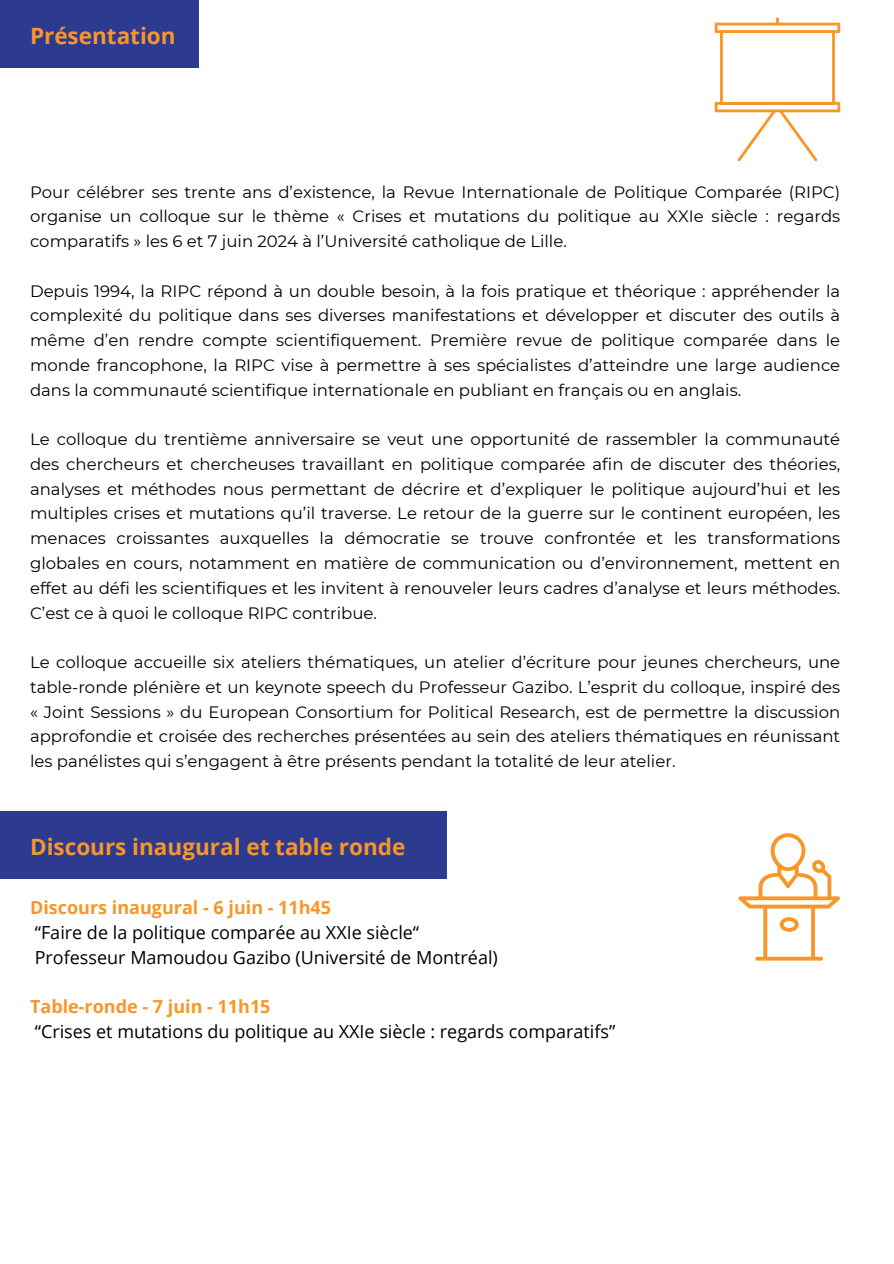
<style>
.page{position:relative;width:894px;height:1264px;background:#fff}
.page>*{position:absolute;margin:0;border:0;box-sizing:border-box;transform-origin:0 0}
.t1{font:700 22.5px "Open Sans";color:#f89627}
.t2{font:18px "Open Sans";color:#000}
.t3{font:700 18px "Open Sans";color:#f89627}
.t4{font:16.5px/24.8px "Montserrat";color:#000;text-align:justify}
</style>
<div class="page">
<div style="left:0;top:0;width:198px;height:67px;background:#2c3a90"></div>
<div style="left:0;top:811px;width:446px;height:68px;background:#2c3a90"></div>
<svg style="left:714px;top:17px;width:126px;height:144px"></svg>
<svg style="left:738px;top:833px;width:101px;height:127px"></svg>
<p class="t1" style="left:30px;top:20px;width:147px">Présentation</p>
<h1 class="t4" style="left:30px;top:179px;width:811px">Pour célébrer ses trente ans d’existence, la Revue Internationale de Politique Comparée (RIPC) organise un colloque sur le thème « Crises et mutations du politique au XXIe siècle : regards comparatifs » les 6 et 7 juin 2024 à l’Université catholique de Lille.</h1>
<p class="t4" style="left:30px;top:278px;width:811px">Depuis 1994, la RIPC répond à un double besoin, à la fois pratique et théorique : appréhender la complexité du politique dans ses diverses manifestations et développer et discuter des outils à même d’en rendre compte scientifiquement. Première revue de politique comparée dans le monde francophone, la RIPC vise à permettre à ses spécialistes d’atteindre une large audience dans la communauté scientifique internationale en publiant en français ou en anglais.</p>
<p class="t4" style="left:30px;top:427px;width:811px">Le colloque du trentième anniversaire se veut une opportunité de rassembler la communauté des chercheurs et chercheuses travaillant en politique comparée afin de discuter des théories, analyses et méthodes nous permettant de décrire et d’expliquer le politique aujourd’hui et les multiples crises et mutations qu’il traverse. Le retour de la guerre sur le continent européen, les menaces croissantes auxquelles la démocratie se trouve confrontée et les transformations globales en cours, notamment en matière de communication ou d’environnement, mettent en effet au défi les scientifiques et les invitent à renouveler leurs cadres d’analyse et leurs méthodes.<br>C’est ce à quoi le colloque RIPC contribue.</p>
<p class="t4" style="left:30px;top:649px;width:811px">Le colloque accueille six ateliers thématiques, un atelier d’écriture pour jeunes chercheurs, une table-ronde plénière et un keynote speech du Professeur Gazibo. L’esprit du colloque, inspiré des « Joint Sessions » du European Consortium for Political Research, est de permettre la discussion approfondie et croisée des recherches présentées au sein des ateliers thématiques en réunissant les panélistes qui s’engagent à être présents pendant la totalité de leur atelier.</p>
<p class="t1" style="left:30px;top:831px;width:377px">Discours inaugural et table ronde</p>
<h1 class="t3" style="left:30px;top:895px;width:302px">Discours inaugural - 6 juin - 11h45</h1>
<p class="t2" style="left:35px;top:919px;width:386px">“Faire de la politique comparée au XXIe siècle“</p>
<p class="t2" style="left:35px;top:944px;width:464px">Professeur Mamoudou Gazibo (Université de Montréal)</p>
<p class="t3" style="left:30px;top:994px;width:242px">Table-ronde - 7 juin - 11h15</p>
<p class="t2" style="left:35px;top:1018px;width:582px">“Crises et mutations du politique au XXIe siècle : regards comparatifs”</p>
</div>
